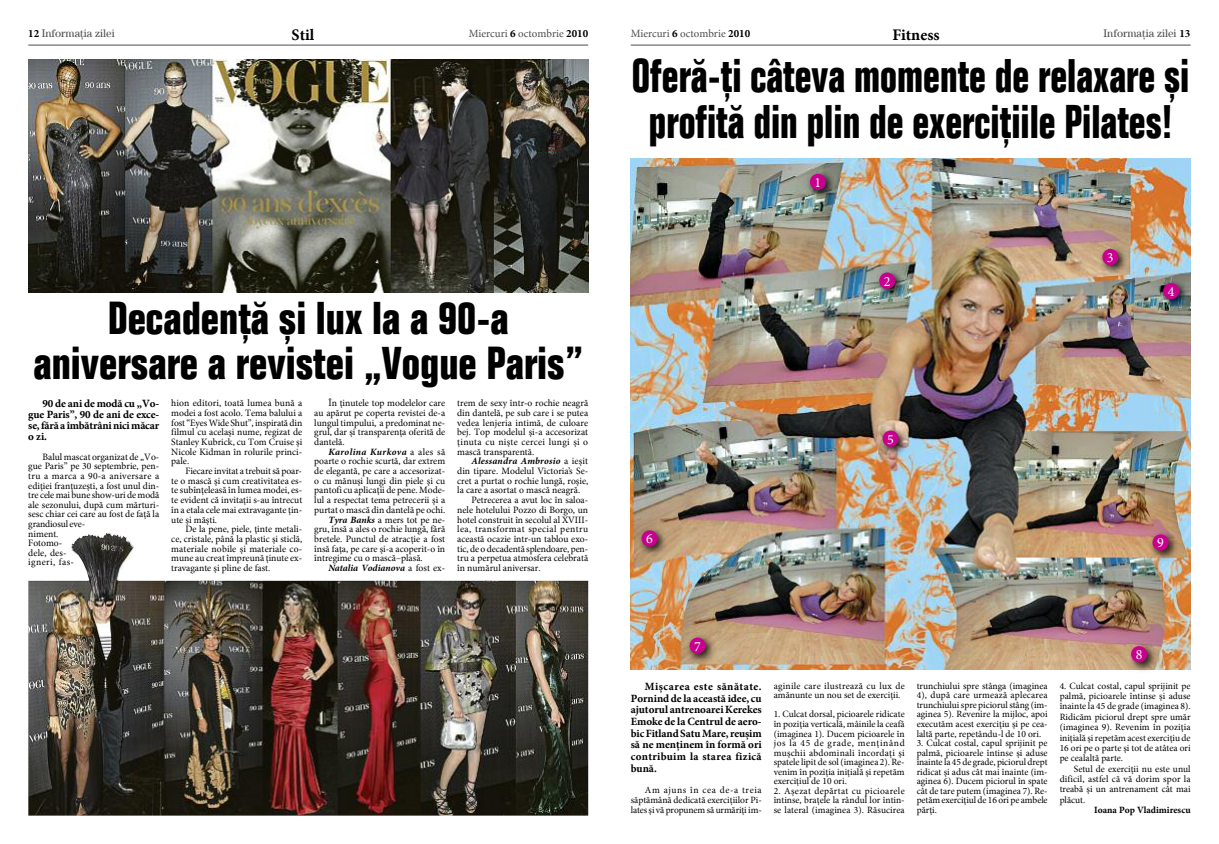
<style>
.page{position:relative;width:1219px;height:844px;background:#fff}
.page>*{position:absolute;margin:0;border:0;box-sizing:border-box;transform-origin:0 0}
.t1{font:condensed 46px/46px "IZ BC Folio";color:#000;text-align:center;scale:.9 1}
.t2{font:condensed 45px/45px "IZ BC Folio";color:#000;text-align:center}
.t3{font:16px "IZ Minion Pro Bold";color:#000}
.t4{font:14px "IZ Minion Pro Regular";color:#fff}
.t5{font:11px/11.7px "IZ Minion Pro Bold";letter-spacing:-.01em;color:#000;text-align:justify}
.t6{font:11px "IZ Minion Pro Regular";color:#4d4d4d}
.t7{font:11px "IZ Century Std Book";color:#4d4d4d}
.t8{font:9.6px/9.7px "IZ Minion Pro Regular";color:#000;text-align:justify}
.t9{font:9.6px "IZ Minion Pro Regular";letter-spacing:.04em;color:#000}
.t10{font:9.6px "IZ Minion Pro Bold It";color:#000}
.t11{font:9.6px "IZ Minion Pro Bold It";letter-spacing:.02em;color:#000}
.t12{font:9.6px "IZ Minion Pro Bold It";letter-spacing:.04em;color:#000}
.t13{font:9.5px/9.6px "IZ Minion Pro Regular";color:#000;text-align:justify}
.t14{font:9.5px/9.6px "IZ Minion Pro Regular";letter-spacing:.03em;color:#000}
.t15{font:9.5px "IZ Minion Pro Bold";color:#000}
.s1{font-family:"IZ Minion Pro Bold";color:#000}
.s2{font-family:"IZ Minion Pro Regular"}
.s3{font-family:"IZ Minion Pro Bold It"}
</style>
<div class="page">
<hr style="left:631px;top:45px;width:560px;height:1px;background:#4d4d4d">
<img style="left:631px;top:159px;width:560px;height:510px">
<img style="left:805px;top:169px;width:34px;height:34px">
<div style="left:810px;top:174px;width:16px;height:16px;background:#c7008d;border-radius:50%"></div>
<img style="left:874px;top:268px;width:34px;height:34px">
<div style="left:879px;top:272px;width:16px;height:17px;background:#c7008d;border-radius:50%"></div>
<img style="left:1098px;top:244px;width:34px;height:34px">
<div style="left:1102px;top:249px;width:16px;height:16px;background:#c7008d;border-radius:50%"></div>
<img style="left:878px;top:426px;width:34px;height:34px">
<div style="left:882px;top:430px;width:17px;height:16px;background:#c7008d;border-radius:50%"></div>
<img style="left:637px;top:525px;width:34px;height:34px">
<div style="left:642px;top:530px;width:16px;height:16px;background:#c7008d;border-radius:50%"></div>
<img style="left:685px;top:632px;width:34px;height:34px">
<div style="left:690px;top:637px;width:16px;height:16px;background:#c7008d;border-radius:50%"></div>
<img style="left:1126px;top:641px;width:34px;height:30px">
<div style="left:1131px;top:646px;width:16px;height:16px;background:#c7008d;border-radius:50%"></div>
<img style="left:1148px;top:529px;width:34px;height:34px">
<div style="left:1152px;top:534px;width:17px;height:16px;background:#c7008d;border-radius:50%"></div>
<img style="left:1158px;top:278px;width:33px;height:34px">
<div style="left:1163px;top:283px;width:16px;height:16px;background:#c7008d;border-radius:50%"></div>
<hr style="left:28px;top:45px;width:560px;height:1px;background:#4d4d4d">
<img style="left:28px;top:59px;width:560px;height:234px">
<img style="left:28px;top:533px;width:560px;height:282px">
<p class="t7" style="left:28px;top:30px;width:88px"><span class="s1">12</span> Informa\ia zilei</p>
<h3 class="t3" style="left:292px;top:28px;width:24px">Stil</h3>
<p class="t6" style="left:469px;top:29px;width:121px">Miercuri <span class="s1">6</span> octombrie <span class="s1">2010</span></p>
<h2 class="t2" style="left:33px;top:299px;width:551px">Decaden\[ ;i lux la a 90-a aniversare a revistei „Vogue Paris”</h2>
<p class="t5" style="left:28px;top:399px;width:132px;line-height:11px;text-indent:14px">90 de ani de mod[ cu „Vo&shy;gue Paris”, 90 de ani de exce&shy;se,f[r[ a `mb[tr]ninicim[car o zi.</p>
<p class="t8" style="left:28px;top:452px;width:132px;text-align:left;text-indent:14px">Balul mascat organizat de „Vo&shy;gue Paris” pe 30 septembrie, pen&shy;tru a marca a 90-a aniversare a edi\iei fran\uze;ti, a fost unul din&shy;tre cele mai bune show-uri de mod[ ale sezonului, dup[ cum m[rturi&shy;sesc chiar cei care au fost de fa\[ la grandiosul eve-<br>niment.<br>Fotomo-<br>dele, des-<br>igneri, fas-</p>
<p class="t8" style="left:314px;top:399px;width:132px;text-indent:14px">~n \inutele top modelelor care au ap[rut pe coperta revistei de-a lungul timpului, a predominat ne&shy;grul, dar ;i transparen\a oferit[ de dantel[.</p>
<p class="t12" style="left:328px;top:448px;width:118px">Karolina Kurkova <span class="s2">a ales s[</span></p>
<p class="t8" style="left:314px;top:457px;width:132px">poarte o rochie scurt[, dar extrem</p>
<p class="t8" style="left:314px;top:467px;width:132px">de elegant[, pe care a accesorizat-</p>
<p class="t8" style="left:314px;top:476px;width:132px">o cu m[nu;i lungi din piele ;i cu</p>
<p class="t8" style="left:314px;top:486px;width:132px">pantofi cu aplica\ii de pene. Mode-</p>
<p class="t8" style="left:314px;top:496px;width:132px">lul a respectat tema petrecerii ;i a</p>
<p class="t8" style="left:314px;top:505px;width:132px">purtat o masc[ din dantel[ pe ochi.</p>
<p class="t8" style="left:328px;top:515px;width:118px"><span class="s3">Tyra Banks</span> a mers tot pe ne-</p>
<p class="t8" style="left:314px;top:525px;width:132px">gru, `ns[ a ales o rochie lung[, f[r[</p>
<p class="t8" style="left:314px;top:534px;width:132px">bretele. Punctul de atrac\ie a fost</p>
<p class="t8" style="left:314px;top:544px;width:132px">`ns[ fa\a, pe care ;i-a acoperit-o `n</p>
<p class="t8" style="left:314px;top:554px;width:110px">`ntregime cu o masc[–plas[.</p>
<p class="t10" style="left:328px;top:564px;width:118px">Natalia Vodianova <span class="s2">a fost ex-</span></p>
<p class="t8" style="left:171px;top:399px;width:132px">hion editori, toat[ lumea bun[ a modei a fost acolo. Tema balului a fost “Eyes Wide Shut”, inspirat[ din filmul cu acela;i nume, regizat de Stanley Kubrick, cu Tom Cruise ;i Nicole Kidman `n rolurile princi&shy;pale.</p>
<p class="t8" style="left:171px;top:467px;width:132px;text-indent:14px">Fiecare invitat a trebuit s[ poar&shy;te o masc[ ;i cum creativitatea es&shy;te sub`n\eleas[ `n lumea modei, es&shy;te evident c[ invita\ii s-au `ntrecut `n a etala cele mai extravagante \in&shy;ute ;i m[;ti.</p>
<p class="t8" style="left:171px;top:525px;width:132px;text-indent:14px">De la pene, piele, \inte metali&shy;ce, cristale, p]n[ la plastic ;i sticl[, materiale nobile ;i materiale co&shy;mune au creat `mpreun[ \inute ex&shy;travagante ;i pline de fast.</p>
<p class="t8" style="left:457px;top:399px;width:132px">trem de sexy `ntr-o rochie neagr[ din dantel[, pe sub care i se putea vedea lenjeria intim[, de culoare bej. Top modelul ;i-a accesorizat \inuta cu ni;te cercei lungi ;i o masc[ transparent[.</p>
<p class="t11" style="left:471px;top:457px;width:118px">Alessandra Ambrosio <span class="s2">a ie;it</span></p>
<p class="t8" style="left:457px;top:467px;width:132px">din tipare. Modelul Victoria’s Se-</p>
<p class="t8" style="left:457px;top:476px;width:132px">cret a purtat o rochie lung[, ro;ie,</p>
<p class="t8" style="left:457px;top:486px;width:124px">la care a asortat o masc[ neagr[.</p>
<p class="t8" style="left:471px;top:496px;width:118px">Petrecerea a avut loc `n saloa-</p>
<p class="t8" style="left:457px;top:505px;width:132px">nele hotelului Pozzo di Borgo, un</p>
<p class="t8" style="left:457px;top:515px;width:132px">hotel construit `n secolul al XVIII-</p>
<p class="t9" style="left:457px;top:525px;width:132px">lea, transformat special pentru</p>
<p class="t8" style="left:457px;top:534px;width:132px">aceast[ ocazie `ntr-un tablou exo-</p>
<p class="t8" style="left:457px;top:544px;width:132px">tic, de o decadent[ splendoare, pen-</p>
<p class="t8" style="left:457px;top:554px;width:132px">tru a perpetua atmosfera celebrat[</p>
<p class="t8" style="left:457px;top:564px;width:85px">`n num[rul aniversar.</p>
<p class="t6" style="left:631px;top:29px;width:121px">Miercuri <span class="s1">6</span> octombrie <span class="s1">2010</span></p>
<h3 class="t3" style="left:892px;top:28px;width:49px">Fitness</h3>
<p class="t7" style="left:1104px;top:30px;width:88px">Informa\ia zilei <span class="s1">13</span></p>
<h1 class="t1" style="left:632px;top:57px;width:621px">Ofer[-\i c]teva momente de relaxare ;i profit[ din plin de exerci\iile Pilates!</h1>
<h3 class="t4" style="left:814px;top:177px;width:8px">1</h3>
<h3 class="t4" style="left:884px;top:275px;width:8px">2</h3>
<h3 class="t4" style="left:1107px;top:252px;width:8px">3</h3>
<h3 class="t4" style="left:1168px;top:286px;width:8px">4</h3>
<h3 class="t4" style="left:646px;top:533px;width:8px">6</h3>
<h3 class="t4" style="left:887px;top:433px;width:8px">5</h3>
<h3 class="t4" style="left:1157px;top:537px;width:8px">9</h3>
<h3 class="t4" style="left:694px;top:640px;width:8px">7</h3>
<p class="t5" style="left:631px;top:681px;width:132px;text-indent:14px">Mi;carea este s[n[tate.<br>Pornind de la aceast[ idee, cu ajutorul antrenoarei Kerekes Emoke de la Centrul de aero&shy;bic Fitland SatuMare, reu;im s[ ne men\inem `n form[ ori contribuim la starea fizic[ bun[.</p>
<p class="t13" style="left:631px;top:785px;width:132px;line-height:10.2px;text-indent:14px">Am ajuns `n cea de-a treia s[pt[m]n[ dedicat[ exerci\iilor Pi&shy;lates ;i v[ propunem s[ urm[ri\i im-</p>
<p class="t14" style="left:774px;top:681px;width:132px">aginile care ilustreaz[ cu lux de am[nunte un nou set de exerci\ii.</p>
<p class="t13" style="left:774px;top:710px;width:132px">1. Culcat dorsal, picioarele ridicate `n pozi\ia vertical[, m]inile la ceaf[ (imaginea 1). Ducem picioarele `n jos la 45 de grade, men\in]nd mu;chii abdominali `ncorda\i ;i spatele lipit de sol (imaginea 2). Re&shy;venim `n pozi\ia ini\ial[ ;i repet[m exerci\iul de 10 ori.</p>
<p class="t13" style="left:774px;top:786px;width:132px">2. A;ezat dep[rtat cu picioarele `ntinse, bra\ele la r]ndul lor `ntin&shy;se lateral (imaginea 3). R[sucirea</p>
<p class="t13" style="left:917px;top:681px;width:132px">trunchiului spre st]nga (imaginea 4), dup[ care urmeaz[ aplecarea trunchiului spre piciorul st]ng (im&shy;aginea 5). Revenire la mijloc, apoi execut[m acest exerci\iu ;i pe cea&shy;lalt[ parte, repet]ndu-l de 10 ori.</p>
<p class="t13" style="left:917px;top:739px;width:132px">3. Culcat costal, capul sprijinit pe palm[, picioarele `ntinse ;i aduse `nainte la 45 de grade, piciorul drept ridicat ;i adus c]t mai `nainte (im&shy;aginea 6). Ducem piciorul `n spate c]t de tare putem (imaginea 7). Re&shy;pet[m exerci\iul de 16 ori pe ambele p[r\i.</p>
<h3 class="t4" style="left:1136px;top:648px;width:8px">8</h3>
<p class="t13" style="left:1060px;top:681px;width:132px;line-height:10.3px">4. Culcat costal, capul sprijinit pe palm[, picioarele `ntinse ;i aduse `nainte la 45 de grade (imaginea 8).<br>Ridic[m piciorul drept spre um[r (imaginea 9). Revenim `n pozi\ia ini\ial[ ;i repet[m acest exerci\iu de 16 ori pe o parte ;i tot de at]tea ori pe cealalt[ parte.</p>
<p class="t13" style="left:1060px;top:764px;width:132px;line-height:10.3px;text-indent:14px">Setul de exerci\ii nu este unul dificil, astfel c[ v[ dorim spor la treab[ ;i un antrenament c]t mai pl[cut.</p>
<p class="t15" style="left:1094px;top:805px;width:98px">Ioana Pop Vladimirescu</p>
</div>
